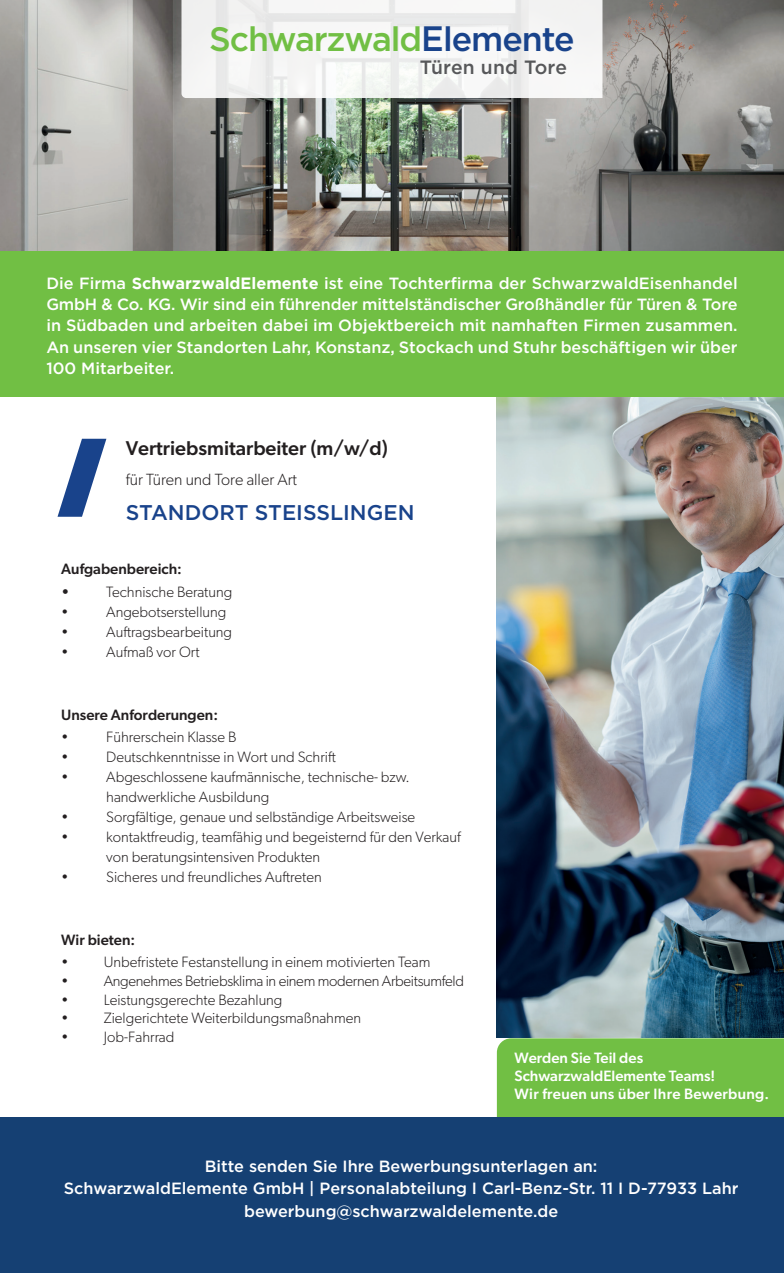
<style>
.page{position:relative;width:784px;height:1273px;background:#fff}
.page>*{position:absolute;margin:0;border:0;box-sizing:border-box;transform-origin:0 0}
.t1{font:500 33.88px "Gotham";letter-spacing:-.03em;color:#71bf44}
.t2{font:500 21.25px "Gotham";color:#19438b}
.t3{font:500 20px "Gibson";color:#231f20}
.t4{font:500 19.25px "Gotham";letter-spacing:.01em;color:#57585a}
.t5{font:500 16.25px/21.2px "Gotham";color:#fff;text-align:justify}
.t6{font:300 16.25px "Gibson";color:#231f20}
.t7{font:300 15px/20px "Gibson";color:#231f20}
.t8{font:500 15px/18px "Gibson";color:#fff}
.t9{font:300 15px "Gibson";letter-spacing:-.02em;color:#231f20}
.t10{font:500 15px/22.5px "Gibson";color:#231f20}
.s1{font-size:35.25px;color:#19438b}
.s2{color:#19438b}
.s3{font-weight:700}
</style>
<div class="page">
<img style="left:0;top:0;width:783px;height:251px">
<img style="left:496px;top:397px;width:287px;height:640px">
<svg style="left:57px;top:438px;width:49px;height:78px"></svg>
<div style="left:496px;top:1038px;width:287px;height:79px;background:#71bf44"></div>
<div style="left:0;top:251px;width:783px;height:146px;background:#71bf44"></div>
<svg style="left:181px;top:0;width:421px;height:98px;fill:#f5f6f5"></svg>
<div style="left:0;top:1117px;width:783px;height:155px;background:#154073"></div>
<h1 class="t1" style="left:209px;top:16px;width:367px">Schwarzwald<span class="s1">E</span><span class="s2">lemente</span></h1>
<p class="t4" style="left:419px;top:54px;width:148px">Türen und Tore</p>
<p class="t5" style="left:46px;top:272px;width:692px">Die Firma <span class="s3">SchwarzwaldElemente</span> ist eine Tochterfirma der SchwarzwaldEisenhandel GmbH &amp; Co. KG. Wir sind ein führender mittelständischer Großhändler für Türen &amp; Tore in Südbaden und arbeiten dabei im Objektbereich mit namhaften Firmen zusammen.<br>An unseren vier Standorten Lahr, Konstanz, Stockach und Stuhr beschäftigen wir über 100 Mitarbeiter.</p>
<h3 class="t3" style="left:126px;top:436px;width:263px">Vertriebsmitarbeiter (m/w/d)</h3>
<p class="t6" style="left:126px;top:469px;width:173px">für Türen und Tore aller Art</p>
<h2 class="t2" style="left:126px;top:498px;width:290px">STANDORT STEISSLINGEN</h2>
<p class="t10" style="left:61px;top:557px;width:122px">Aufgabenbereich: •</p>
<p class="t7" style="left:106px;top:581px;width:127px">Technische Beratung</p>
<p class="t7" style="left:61px;top:601px;width:9px">•</p>
<p class="t7" style="left:106px;top:601px;width:122px">Angebotserstellung</p>
<p class="t7" style="left:61px;top:621px;width:9px">•</p>
<p class="t7" style="left:106px;top:621px;width:127px">Auftragsbearbeitung</p>
<p class="t7" style="left:61px;top:641px;width:9px">•</p>
<p class="t7" style="left:106px;top:641px;width:95px">Aufmaß vor Ort</p>
<p class="t10" style="left:61px;top:703px;width:158px">Unsere Anforderungen:</p>
<p class="t7" style="left:61px;top:726px;width:9px">•</p>
<p class="t7" style="left:106px;top:726px;width:132px">Führerschein Klasse B</p>
<p class="t7" style="left:61px;top:746px;width:9px">•</p>
<p class="t7" style="left:106px;top:746px;width:231px">Deutschkenntnisse in Wort und Schrift</p>
<p class="t7" style="left:61px;top:766px;width:9px">•</p>
<p class="t7" style="left:106px;top:766px;width:305px">Abgeschlossene kaufmännische, technische- bzw. handwerkliche Ausbildung</p>
<p class="t7" style="left:61px;top:806px;width:9px">•</p>
<p class="t7" style="left:106px;top:806px;width:310px">Sorgfältige, genaue und selbständige Arbeitsweise</p>
<p class="t7" style="left:61px;top:826px;width:9px">•</p>
<p class="t7" style="left:106px;top:826px;width:356px">kontaktfreudig, teamfähig und begeisternd für den Verkauf von beratungsintensiven Produkten</p>
<p class="t7" style="left:61px;top:866px;width:9px">•</p>
<p class="t7" style="left:106px;top:866px;width:217px">Sicheres und freundliches Auftreten</p>
<p class="t10" style="left:61px;top:927px;width:75px">Wir bieten:</p>
<p class="t7" style="left:61px;top:951px;width:370px">• Unbefristete Festanstellung in einem motivierten Team</p>
<p class="t9" style="left:61px;top:971px;width:404px">• Angenehmes Betriebsklima in einem modernen Arbeitsumfeld</p>
<p class="t7" style="left:61px;top:989px;width:223px">• Leistungsgerechte Bezahlung</p>
<p class="t7" style="left:61px;top:1007px;width:301px">• Zielgerichtete Weiterbildungsmaßnahmen</p>
<p class="t7" style="left:61px;top:1026px;width:115px">• Job-Fahrrad</p>
<p class="t8" style="left:514px;top:1048px;width:256px">Werden Sie Teil des<br>SchwarzwaldElemente Teams!<br>Wir freuen uns über Ihre Bewerbung.</p>
<p class="t5" style="left:64px;top:1154px;width:675px;line-height:22.5px;text-align:center">Bitte senden Sie Ihre Bewerbungsunterlagen an:<br>SchwarzwaldElemente GmbH | Personalabteilung I Carl-Benz-Str. 11 I D-77933 Lahr bewerbung@schwarzwaldelemente.de</p>
</div>
